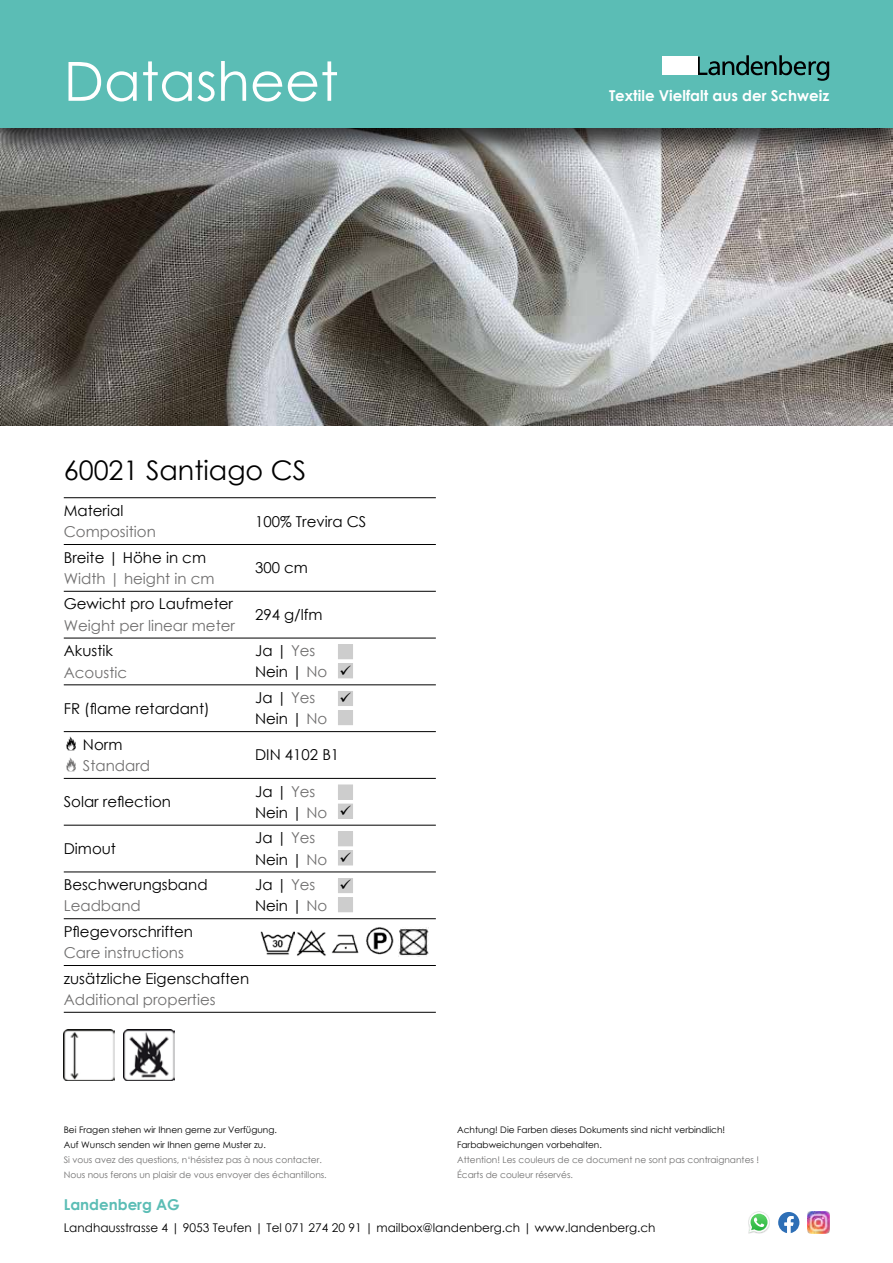
<style>
.page{position:relative;width:893px;height:1263px;background:#fff}
.page>*{position:absolute;margin:0;border:0;box-sizing:border-box;transform-origin:0 0}
.t1{font:54px "Century Gothic";color:#fff}
.t2{font:27px "Century Gothic";color:#000}
.t3{font:15px/21.3px "Century Gothic";color:#000}
.t4{font:15px "Century Gothic";color:#706f6f}
.t5{font:700 15px "Century Gothic";color:#fff}
.t6{font:700 15px "Century Gothic";color:#5bbdb5}
.t7{font:12px "Century Gothic";color:#000}
.t8{font:9px/15px "Century Gothic";color:#706f6f}
.t9{font:9px/15px "Century Gothic";color:#000}
.s1{color:#706f6f}
</style>
<div class="page">
<img style="left:0;top:161px;width:893px;height:264px">
<div style="left:0;top:0;width:893px;height:161px;background:#000;opacity:.75"></div>
<div style="left:0;top:0;width:893px;height:128px;background:#5bbdb5"></div>
<svg style="left:697px;top:55px;width:132px;height:26px"></svg>
<div style="left:662px;top:57px;width:35px;height:18px;background:#fff"></div>
<svg style="left:778px;top:1212px;width:21px;height:21px"></svg>
<img style="left:808px;top:1212px;width:21px;height:21px">
<img style="left:748px;top:1219px;width:22px;height:14px">
<svg style="left:749px;top:1212px;width:20px;height:20px"></svg>
<img style="left:260px;top:930px;width:66px;height:26px">
<img style="left:366px;top:927px;width:28px;height:28px">
<img style="left:331px;top:934px;width:28px;height:20px">
<img style="left:399px;top:927px;width:29px;height:30px">
<img style="left:64px;top:1029px;width:51px;height:51px">
<img style="left:123px;top:1029px;width:51px;height:51px">
<hr style="left:64px;top:497px;width:372px;height:1px;background:#000">
<hr style="left:64px;top:544px;width:372px;height:1px;background:#000">
<hr style="left:64px;top:591px;width:372px;height:1px;background:#000">
<hr style="left:64px;top:638px;width:372px;height:1px;background:#000">
<hr style="left:64px;top:684px;width:372px;height:1px;background:#000">
<hr style="left:64px;top:731px;width:372px;height:1px;background:#000">
<hr style="left:64px;top:778px;width:372px;height:1px;background:#000">
<hr style="left:64px;top:825px;width:372px;height:1px;background:#000">
<hr style="left:64px;top:872px;width:372px;height:1px;background:#000">
<hr style="left:64px;top:918px;width:372px;height:1px;background:#000">
<hr style="left:64px;top:965px;width:372px;height:1px;background:#000">
<hr style="left:64px;top:1012px;width:372px;height:1px;background:#000">
<div style="left:338px;top:645px;width:15px;height:14px;background:#cdcdcd"></div>
<div style="left:338px;top:664px;width:15px;height:14px;background:#cdcdcd"></div>
<div style="left:338px;top:691px;width:15px;height:14px;background:#cdcdcd"></div>
<div style="left:338px;top:710px;width:15px;height:15px;background:#cdcdcd"></div>
<div style="left:338px;top:785px;width:15px;height:14px;background:#cdcdcd"></div>
<div style="left:338px;top:804px;width:15px;height:14px;background:#cdcdcd"></div>
<div style="left:338px;top:832px;width:15px;height:14px;background:#cdcdcd"></div>
<div style="left:338px;top:851px;width:15px;height:14px;background:#cdcdcd"></div>
<div style="left:338px;top:878px;width:15px;height:15px;background:#cdcdcd"></div>
<div style="left:338px;top:898px;width:15px;height:14px;background:#cdcdcd"></div>
<svg style="left:341px;top:678px;width:10px;height:8px"></svg>
<svg style="left:341px;top:865px;width:10px;height:8px"></svg>
<h1 class="t1" style="left:64px;top:44px;width:276px">Datasheet</h1>
<p class="t5" style="left:609px;top:84px;width:222px">Textile Vielfalt aus der Schweiz</p>
<h2 class="t2" style="left:64px;top:451px;width:244px">60021 Santiago CS</h2>
<p class="t3" style="left:255px;top:510px;width:113px">100% Trevira CS</p>
<p class="t3" style="left:255px;top:557px;width:54px">300 cm</p>
<p class="t3" style="left:255px;top:604px;width:69px">294 g/lfm</p>
<p class="t3" style="left:64px;top:500px;width:61px">Material</p>
<p class="t4" style="left:64px;top:521px;width:94px">Composition</p>
<p class="t3" style="left:64px;top:546px;width:144px">Breite | Höhe in cm</p>
<p class="t4" style="left:64px;top:568px;width:152px">Width | height in cm</p>
<p class="t3" style="left:64px;top:593px;width:171px">Gewicht pro Laufmeter</p>
<p class="t4" style="left:64px;top:615px;width:173px">Weight per linear meter</p>
<p class="t3" style="left:64px;top:640px;width:51px">Akustik</p>
<p class="t4" style="left:64px;top:662px;width:65px">Acoustic</p>
<p class="t3" style="left:64px;top:697px;width:147px">FR (flame retardant)</p>
<p class="t3" style="left:255px;top:640px;width:74px">Ja | <span class="s1">Yes<br></span>Nein | <span class="s1">No</span></p>
<p class="t3" style="left:255px;top:687px;width:74px">Ja | <span class="s1">Yes<br></span>Nein | <span class="s1">No</span></p>
<p class="t3" style="left:83px;top:733px;width:41px">Norm</p>
<p class="t4" style="left:83px;top:755px;width:69px">Standard</p>
<p class="t3" style="left:255px;top:744px;width:86px">DIN 4102 B1</p>
<p class="t3" style="left:255px;top:780px;width:74px">Ja | <span class="s1">Yes<br></span>Nein | <span class="s1">No</span></p>
<p class="t3" style="left:255px;top:827px;width:74px">Ja | <span class="s1">Yes<br></span>Nein | <span class="s1">No</span></p>
<p class="t3" style="left:255px;top:874px;width:74px">Ja | <span class="s1">Yes<br></span>Nein | <span class="s1">No</span></p>
<p class="t3" style="left:64px;top:791px;width:109px">Solar reflection</p>
<p class="t3" style="left:64px;top:837px;width:54px">Dimout</p>
<p class="t3" style="left:64px;top:874px;width:145px">Beschwerungsband</p>
<p class="t4" style="left:64px;top:895px;width:79px">Leadband</p>
<p class="t3" style="left:64px;top:920px;width:131px">Pflegevorschriften</p>
<p class="t4" style="left:64px;top:942px;width:122px">Care instructions</p>
<p class="t3" style="left:64px;top:967px;width:187px">zusätzliche Eigenschaften</p>
<p class="t4" style="left:64px;top:989px;width:153px">Additional properties</p>
<p class="t9" style="left:64px;top:1122px;width:215px">Bei Fragen stehen wir Ihnen gerne zur Verfügung.<br>Auf Wunsch senden wir Ihnen gerne Muster zu.</p>
<p class="t8" style="left:64px;top:1152px;width:265px">Si vous avez des questions, n‘hésistez pas à nous contacter.<br>Nous nous ferons un plaisir de vous envoyer des échantillons.</p>
<p class="t9" style="left:457px;top:1122px;width:270px">Achtung! Die Farben dieses Dokuments sind nicht verbindlich!<br>Farbabweichungen vorbehalten.</p>
<p class="t8" style="left:457px;top:1152px;width:304px">Attention! Les couleurs de ce document ne sont pas contraignantes !<br>Écarts de couleur réservés.</p>
<p class="t6" style="left:64px;top:1193px;width:118px">Landenberg AG</p>
<p class="t7" style="left:64px;top:1219px;width:593px">Landhausstrasse 4 | 9053 Teufen | Tel 071 274 20 91 | mailbox@landenberg.ch | www.landenberg.ch</p>
</div>
